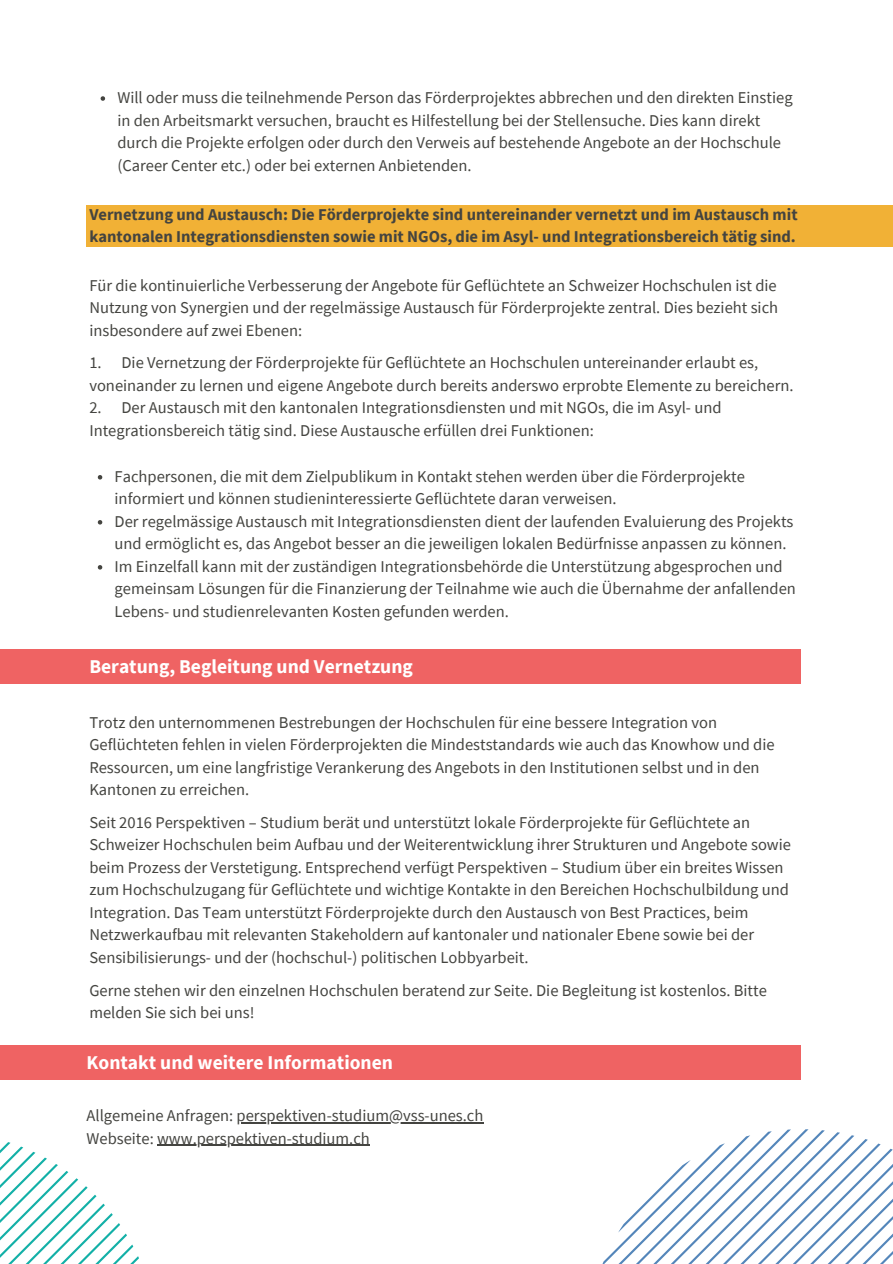
<style>
.page{position:relative;width:893px;height:1264px;background:#fff}
.page>*{position:absolute;margin:0;border:0;box-sizing:border-box;transform-origin:0 0}
.t1{font:700 19.5px "Source Sans Pro";color:#fff}
.t2{font:16.5px/22.5px "Source Sans Pro";color:#444440}
.t3{font:700 16.5px/22.5px "Source Sans Pro";color:#444440}
</style>
<div class="page">
<div style="left:86px;top:205px;width:806px;height:42px;background:#f1b136"></div>
<svg style="left:98px;top:475px;width:4px;height:4px"></svg>
<svg style="left:98px;top:520px;width:4px;height:4px"></svg>
<svg style="left:98px;top:565px;width:4px;height:4px"></svg>
<div style="left:0;top:649px;width:801px;height:35px;background:#ef6363"></div>
<div style="left:0;top:1045px;width:801px;height:34px;background:#ef6363"></div>
<hr style="left:237px;top:1122px;width:246px;height:1px;background:#444440">
<hr style="left:157px;top:1144px;width:213px;height:1px;background:#444440">
<svg style="left:101px;top:96px;width:4px;height:5px"></svg>
<svg style="left:603px;top:1129px;width:289px;height:134px"></svg>
<svg style="left:0;top:1142px;width:139px;height:121px"></svg>
<h1 class="t2" style="left:117px;top:86px;width:676px">Will oder muss die teilnehmende Person das Förderprojektes abbrechen und den direkten Einstieg in den Arbeitsmarkt versuchen, braucht es Hilfestellung bei der Stellensuche. Dies kann direkt durch die Projekte erfolgen oder durch den Verweis auf bestehende Angebote an der Hochschule (Career Center etc.) oder bei externen Anbietenden.</h1>
<p class="t3" style="left:89px;top:203px;width:709px">Vernetzung und Austausch: Die Förderprojekte sind untereinander vernetzt und im Austausch mit kantonalen Integrationsdiensten sowie mit NGOs, die im Asyl- und Integrationsbereich tätig sind.</p>
<p class="t2" style="left:89px;top:274px;width:690px;text-align:justify">Für die kontinuierliche Verbesserung der Angebote für Geflüchtete an Schweizer Hochschulen ist die Nutzung von Synergien und der regelmässige Austausch für Förderprojekte zentral. Dies bezieht sich insbesondere auf zwei Ebenen:</p>
<p class="t2" style="left:89px;top:351px;width:705px">1. Die Vernetzung der Förderprojekte für Geflüchtete an Hochschulen untereinander erlaubt es, voneinander zu lernen und eigene Angebote durch bereits anderswo erprobte Elemente zu bereichern.</p>
<p class="t2" style="left:89px;top:396px;width:633px">2. Der Austausch mit den kantonalen Integrationsdiensten und mit NGOs, die im Asyl- und<br>Integrationsbereich tätig sind. Diese Austausche erfüllen drei Funktionen:</p>
<h2 class="t2" style="left:115px;top:464px;width:632px">Fachpersonen, die mit dem Zielpublikum in Kontakt stehen werden über die Förderprojekte informiert und können studieninteressierte Geflüchtete daran verweisen.</h2>
<p class="t2" style="left:115px;top:509px;width:680px">Der regelmässige Austausch mit Integrationsdiensten dient der laufenden Evaluierung des Projekts und ermöglicht es, das Angebot besser an die jeweiligen lokalen Bedürfnisse anpassen zu können.</p>
<p class="t2" style="left:115px;top:554px;width:682px">Im Einzelfall kann mit der zuständigen Integrationsbehörde die Unterstützung abgesprochen und gemeinsam Lösungen für die Finanzierung der Teilnahme wie auch die Übernahme der anfallenden<br>Lebens- und studienrelevanten Kosten gefunden werden.</p>
<p class="t1" style="left:89px;top:654px;width:325px">Beratung, Begleitung und Vernetzung</p>
<p class="t2" style="left:89px;top:710px;width:686px">Trotz den unternommenen Bestrebungen der Hochschulen für eine bessere Integration von Geflüchteten fehlen in vielen Förderprojekten die Mindeststandards wie auch das Knowhow und die Ressourcen, um eine langfristige Verankerung des Angebots in den Institutionen selbst und in den Kantonen zu erreichen.</p>
<p class="t2" style="left:89px;top:810px;width:703px">Seit 2016 Perspektiven – Studium berät und unterstützt lokale Förderprojekte für Geflüchtete an Schweizer Hochschulen beim Aufbau und der Weiterentwicklung ihrer Strukturen und Angebote sowie beim Prozess der Verstetigung. Entsprechend verfügt Perspektiven – Studium über ein breites Wissen zum Hochschulzugang für Geflüchtete und wichtige Kontakte in den Bereichen Hochschulbildung und Integration. Das Team unterstützt Förderprojekte durch den Austausch von Best Practices, beim Netzwerkaufbau mit relevanten Stakeholdern auf kantonaler und nationaler Ebene sowie bei der Sensibilisierungs- und der (hochschul-) politischen Lobbyarbeit.</p>
<p class="t2" style="left:89px;top:978px;width:679px">Gerne stehen wir den einzelnen Hochschulen beratend zur Seite. Die Begleitung ist kostenlos. Bitte melden Sie sich bei uns!</p>
<h1 class="t1" style="left:86px;top:1049px;width:308px">Kontakt und weitere Informationen</h1>
<p class="t2" style="left:86px;top:1103px;width:398px">Allgemeine Anfragen: perspektiven-studium@vss-unes.ch</p>
<p class="t2" style="left:86px;top:1126px;width:285px">Webseite: www.perspektiven-studium.ch</p>
</div>
